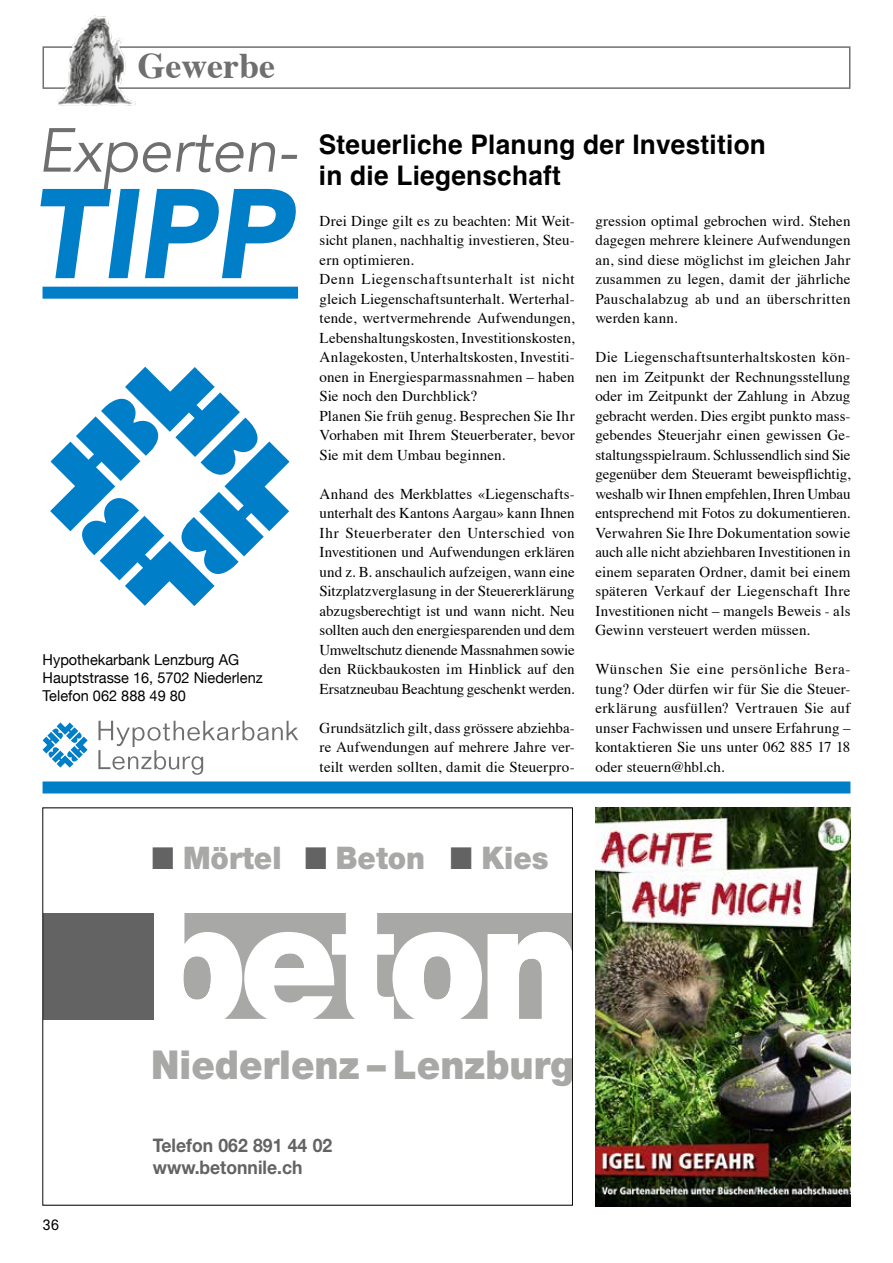
<style>
.page{position:relative;width:893px;height:1263px;background:#fff}
.page>*{position:absolute;margin:0;border:0;box-sizing:border-box;transform-origin:0 0}
.t1{font:italic 900 126px "Avenir";color:#007ec7}
.t2{font:italic 61.5px "Avenir";color:#706f6f}
.t3{font:900 39.9px "Helvetica Neue";color:#a8a8a7;scale:.94 1}
.t4{font:700 36px "Times";color:#706f6f}
.t5{font:900 31.2px "Helvetica Neue";color:#a8a8a7;scale:.94 1}
.t6{font:700 27px/31.5px "Helvetica";letter-spacing:.01em;color:#000}
.t7{font:700 18.75px/22.5px "Helvetica Neue";color:#646363;scale:.94 1}
.t8{font:15px/19.5px "Times";letter-spacing:.01em;color:#000;text-align:justify}
.t9{font:15px/18px "Helvetica Neue";color:#000}
.t10{font:15px "Akkurat Pro";color:#000}
.s1{color:#646363}
</style>
<div class="page">
<div style="left:43px;top:46px;width:807px;height:43px;border:2px solid #706f6f"></div>
<img style="left:57px;top:15px;width:81px;height:90px">
<div style="left:43px;top:287px;width:255px;height:12px;background:#007ec7"></div>
<svg style="left:43px;top:722px;width:45px;height:46px"></svg>
<svg style="left:98px;top:721px;width:200px;height:54px"></svg>
<svg style="left:50px;top:367px;width:239px;height:239px"></svg>
<div style="left:43px;top:781px;width:807px;height:12px;background:#007ec7"></div>
<svg style="left:183px;top:914px;width:388px;height:105px"></svg>
<div style="left:43px;top:914px;width:111px;height:105px;background:#646363"></div>
<img style="left:595px;top:808px;width:255px;height:398px">
<h3 class="t4" style="left:137px;top:32px;width:139px">Gewerbe</h3>
<h2 class="t2" style="left:38px;top:114px;width:261px">Experten-</h2>
<h1 class="t1" style="left:30px;top:130px;width:262px">TIPP</h1>
<p class="t9" style="left:43px;top:651px;width:222px">Hypothekarbank Lenzburg AG<br>Hauptstrasse 16, 5702 Niederlenz<br>Telefon 062 888 49 80</p>
<h3 class="t6" style="left:319px;top:132px;width:448px">Steuerliche Planung der Investition in die Liegenschaft</h3>
<p class="t8" style="left:320px;top:210px;width:257px;text-align:left">Drei Dinge gilt es zu beachten: Mit Weit&shy;sicht planen, nachhaltig investieren, Steu&shy;ern optimieren.<br>Denn Liegenschaftsunterhalt ist nicht gleich Liegenschaftsunterhalt. Werterhal&shy;tende, wertvermehrende Aufwendungen, Lebenshaltungskosten, Investitionskosten, Anlagekosten, Unterhaltskosten, Investiti&shy;onen in Energiesparmassnahmen – haben Sie noch den Durchblick?<br>Planen Sie früh genug. Besprechen Sie Ihr Vorhaben mit Ihrem Steuerberater, bevor Sie mit dem Umbau beginnen.</p>
<p class="t8" style="left:320px;top:483px;width:257px">Anhand des Merkblattes «Liegenschafts&shy;unterhalt des Kantons Aargau» kann Ihnen Ihr Steuerberater den Unterschied von Investitionen und Aufwendungen erklären und z. B. anschaulich aufzeigen, wann eine Sitzplatzverglasung in der Steuererklärung abzugsberechtigt ist und wann nicht. Neu sollten auch den energiesparenden und dem Umweltschutz dienende Massnahmen sowie den Rückbaukosten im Hinblick auf den Ersatzneubau Beachtung geschenkt werden.</p>
<p class="t8" style="left:320px;top:717px;width:257px">Grundsätzlich gilt, dass grössere abziehba&shy;re Aufwendungen auf mehrere Jahre ver&shy;teilt werden sollten, damit die Steuerpro-</p>
<p class="t8" style="left:595px;top:210px;width:257px">gression optimal gebrochen wird. Stehen dagegen mehrere kleinere Aufwendungen an, sind diese möglichst im gleichen Jahr zusammen zu legen, damit der jährliche Pauschalabzug ab und an überschritten werden kann.</p>
<p class="t8" style="left:595px;top:346px;width:257px">Die Liegenschaftsunterhaltskosten kön&shy;nen im Zeitpunkt der Rechnungsstellung oder im Zeitpunkt der Zahlung in Abzug gebracht werden. Dies ergibt punkto mass&shy;gebendes Steuerjahr einen gewissen Ge&shy;staltungsspielraum. Schlussendlich sind Sie gegenüber dem Steueramt beweispflichtig, weshalb wir Ihnen empfehlen, Ihren Umbau entsprechend mit Fotos zu dokumentieren.<br>Verwahren Sie Ihre Dokumentation sowie auch alle nicht abziehbaren Investitionen in einem separaten Ordner, damit bei einem späteren Verkauf der Liegenschaft Ihre Investitionen nicht – mangels Beweis - als Gewinn versteuert werden müssen.</p>
<p class="t8" style="left:595px;top:658px;width:257px">Wünschen Sie eine persönliche Bera&shy;tung? Oder dürfen wir für Sie die Steuer&shy;erklärung ausfüllen? Vertrauen Sie auf unser Fachwissen und unsere Erfahrung – kontaktieren Sie uns unter 062 885 17 18 oder steuern@hbl.ch.</p>
<h3 class="t5" style="left:152px;top:839px;width:424px"><span class="s1">■</span> Mörtel <span class="s1">■</span> Beton <span class="s1">■</span> Kies</h3>
<h3 class="t3" style="left:151px;top:1040px;width:451px">Niederlenz – Lenzburg</h3>
<p class="t10" style="left:43px;top:1216px;width:18px">36</p>
<p class="t7" style="left:153px;top:1133px;width:192px">Telefon 062 891 44 02 www.betonnile.ch</p>
</div>
